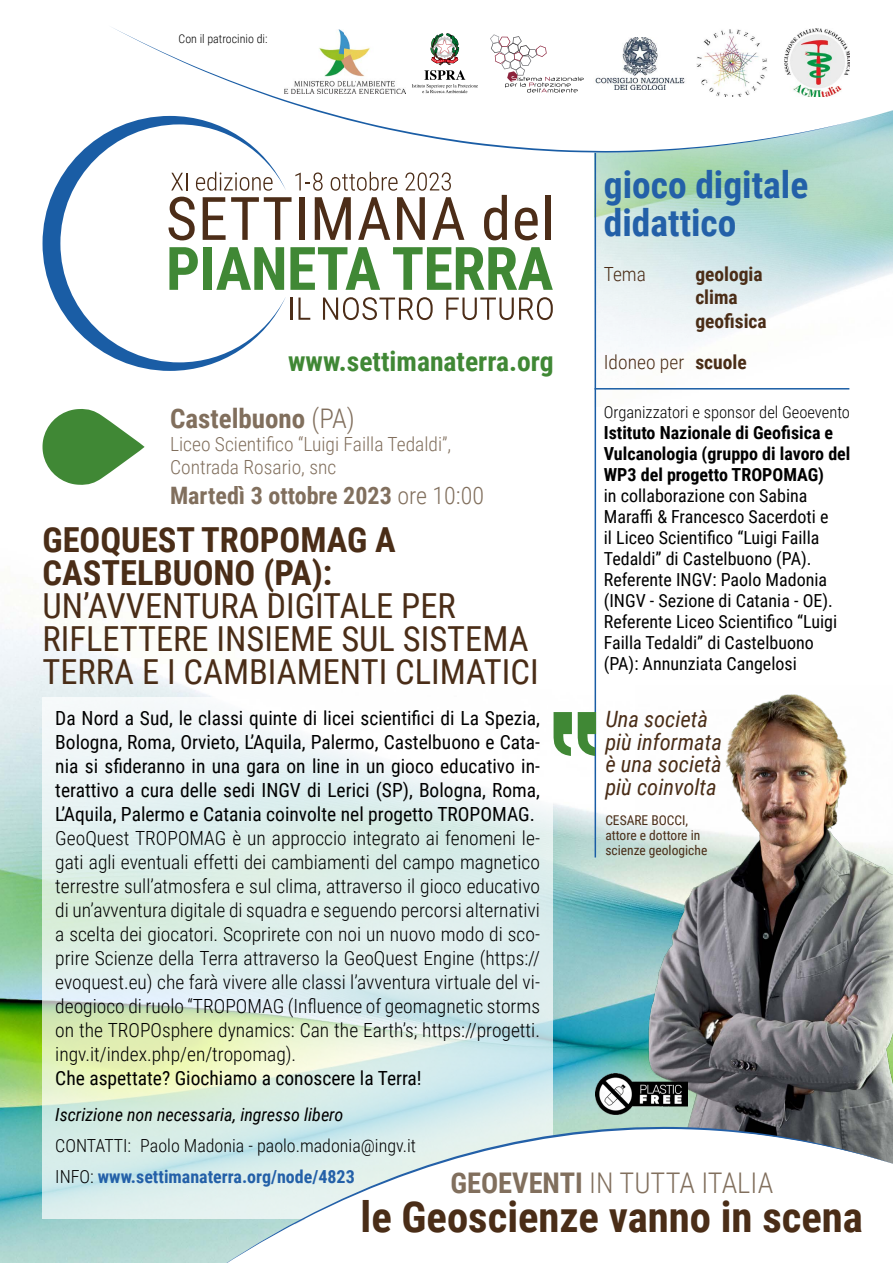
<style>
.page{position:relative;width:893px;height:1263px;background:#fff}
.page>*{position:absolute;margin:0;border:0;box-sizing:border-box;transform-origin:0 0}
.t1{font:700 42.75px "Roboto Condensed";color:#4a2d17}
.t2{font:700 37.5px/37.5px "Roboto Condensed";color:#2360a8}
.t3{font:34.5px/33px "Roboto Condensed";color:#4a2d17}
.t4{font:700 34.5px "Roboto Condensed";color:#4a2d17}
.t5{font:300 28.5px "Roboto Condensed";color:#816f5d}
.t6{font:700 27.6px "Roboto Condensed";color:#408835}
.t7{font:700 27px "Roboto Condensed";color:#816f5d}
.t8{font:700 24px "Roboto Condensed";color:#816f5d}
.t9{font:italic 22.5px "Roboto Condensed";color:#4a2d17}
.t10{font:300 19.5px/24px "Roboto Condensed";color:#000;text-align:justify}
.t11{font:19.5px/24px "Roboto Condensed";color:#000;text-align:justify}
.t12{font:300 19.5px "Roboto Condensed";color:#816f5d}
.t13{font:700 19.5px "Roboto Condensed";color:#4a2d17}
.t14{font:300 19.5px "Roboto Condensed";color:#4a2d17}
.t15{font:18px/21px "Roboto Condensed";color:#000}
.t16{font:700 18px/21px "Roboto Condensed";color:#000}
.t17{font:300 18px "Roboto Condensed";color:#000}
.t18{font:italic 18px "Roboto Condensed";color:#000}
.t19{font:700 18px "Roboto Condensed";color:#2360a8}
.t20{font:300 16.5px "Roboto Condensed";color:#000}
.t21{font:13.5px "Roboto Condensed";color:#4a2d17}
.t22{font:300 12px "Roboto Condensed";color:#000}
.s1{font-weight:300}
.s2{font-weight:700}
.s3{font-weight:300;color:#000}
</style>
<div class="page">
<img style="left:0;top:463px;width:635px;height:800px">
<img style="left:594px;top:153px;width:299px;height:254px">
<svg style="left:43px;top:697px;width:510px;height:522px;background:#e0efe8"></svg>
<img style="left:635px;top:694px;width:258px;height:433px">
<hr style="left:595px;top:153px;width:1px;height:704px;background:#1a5da5">
<hr style="left:595px;top:388px;width:254px;height:1px;background:#1a5da5">
<svg style="left:43px;top:409px;width:102px;height:76px"></svg>
<svg style="left:554px;top:712px;width:42px;height:44px"></svg>
<img style="left:595px;top:1074px;width:93px;height:41px">
<svg style="left:858px;top:110px;width:35px;height:43px;background:#b1d7da"></svg>
<svg style="left:112px;top:27px;width:746px;height:126px"></svg>
<svg style="left:207px;top:1127px;width:686px;height:136px"></svg>
<img style="left:594px;top:37px;width:92px;height:52px">
<img style="left:697px;top:28px;width:71px;height:69px">
<img style="left:784px;top:29px;width:65px;height:68px">
<svg style="left:412px;top:33px;width:66px;height:60px"></svg>
<svg style="left:490px;top:34px;width:94px;height:58px"></svg>
<img style="left:284px;top:29px;width:121px;height:64px">
<svg style="left:286px;top:197px;width:6px;height:5px"></svg>
<div style="left:299px;top:197px;width:5px;height:43px;background:#4c2d18"></div>
<svg style="left:315px;top:197px;width:36px;height:43px"></svg>
<svg style="left:358px;top:197px;width:32px;height:43px"></svg>
<svg style="left:397px;top:197px;width:28px;height:43px"></svg>
<svg style="left:432px;top:197px;width:32px;height:43px"></svg>
<svg style="left:484px;top:195px;width:23px;height:45px"></svg>
<svg style="left:515px;top:208px;width:23px;height:32px"></svg>
<div style="left:545px;top:195px;width:5px;height:45px;background:#4c2d18"></div>
<svg style="left:290px;top:247px;width:90px;height:43px"></svg>
<svg style="left:393px;top:247px;width:160px;height:43px"></svg>
<hr style="left:290px;top:298px;width:3px;height:22px;background:#4c2d18">
<svg style="left:298px;top:298px;width:12px;height:22px"></svg>
<svg style="left:323px;top:297px;width:110px;height:23px"></svg>
<svg style="left:446px;top:297px;width:107px;height:23px"></svg>
<svg style="left:43px;top:116px;width:243px;height:255px"></svg>
<svg style="left:171px;top:173px;width:16px;height:17px"></svg>
<svg style="left:196px;top:172px;width:77px;height:19px"></svg>
<svg style="left:295px;top:172px;width:28px;height:19px"></svg>
<svg style="left:331px;top:172px;width:67px;height:19px"></svg>
<svg style="left:405px;top:172px;width:46px;height:19px"></svg>
<p class="t22" style="left:179px;top:30px;width:90px">Con il patrocinio di:</p>
<p class="t6" style="left:288px;top:342px;width:267px">www.settimanaterra.org</p>
<p class="t7" style="left:170px;top:400px;width:186px">Castelbuono <span class="s1">(PA)</span></p>
<p class="t12" style="left:170px;top:430px;width:283px">Liceo Scientifico “Luigi Failla Tedaldi”,</p>
<p class="t12" style="left:170px;top:453px;width:168px">Contrada Rosario, snc</p>
<p class="t8" style="left:170px;top:478px;width:315px">Martedì 3 ottobre 2023 <span class="s1">ore 10:00</span></p>
<p class="t4" style="left:43px;top:515px;width:355px">GEOQUEST TROPOMAG A</p>
<p class="t4" style="left:43px;top:548px;width:291px">CASTELBUONO (PA):</p>
<p class="t3" style="left:43px;top:587px;width:415px">UN’AVVENTURA DIGITALE PER</p>
<p class="t3" style="left:43px;top:620px;width:498px">RIFLETTERE INSIEME SUL SISTEMA<br>TERRA E I CAMBIAMENTI CLIMATICI</p>
<p class="t2" style="left:604px;top:165px;width:206px">gioco digitale didattico</p>
<p class="t14" style="left:604px;top:260px;width:44px">Tema</p>
<p class="t13" style="left:695px;top:260px;width:69px">geologia</p>
<p class="t13" style="left:695px;top:284px;width:44px">clima</p>
<p class="t13" style="left:695px;top:307px;width:73px">geofisica</p>
<p class="t14" style="left:604px;top:348px;width:144px">Idoneo per <span class="s2">scuole</span></p>
<p class="t20" style="left:604px;top:401px;width:248px">Organizzatori e sponsor del Geoevento</p>
<p class="t16" style="left:604px;top:422px;width:248px">Istituto Nazionale di Geofisica e<br>Vulcanologia (gruppo di lavoro del<br>WP3 del progetto TROPOMAG)</p>
<p class="t15" style="left:604px;top:485px;width:226px">in collaborazione con Sabina<br>Maraffi &amp; Francesco Sacerdoti e il Liceo Scientifico “Luigi Failla<br>Tedaldi” di Castelbuono (PA).</p>
<p class="t15" style="left:604px;top:569px;width:231px">Referente INGV: Paolo Madonia (INGV - Sezione di Catania - OE).</p>
<p class="t15" style="left:604px;top:611px;width:235px">Referente Liceo Scientifico “Luigi<br>Failla Tedaldi” di Castelbuono (PA): Annunziata Cangelosi</p>
<p class="t11" style="left:55px;top:705px;width:486px">Da Nord a Sud, le classi quinte di licei scientifici di La Spezia, Bologna, Roma, Orvieto, L’Aquila, Palermo, Castelbuono e Cata&shy;nia si sfideranno in una gara on line in un gioco educativo in&shy;terattivo a cura delle sedi INGV di Lerici (SP), Bologna, Roma, L’Aquila, Palermo e Catania coinvolte nel progetto TROPOMAG.</p>
<p class="t10" style="left:55px;top:825px;width:486px">GeoQuest TROPOMAG è un approccio integrato ai fenomeni le&shy;gati agli eventuali effetti dei cambiamenti del campo magnetico terrestre sull’atmosfera e sul clima, attraverso il gioco educativo di un’avventura digitale di squadra e seguendo percorsi alternativi a scelta dei giocatori. Scoprirete con noi un nuovo modo di sco&shy;prire Scienze della Terra attraverso la GeoQuest Engine (https:// evoquest.eu) che farà vivere alle classi l’avventura virtuale del vi&shy;deogioco di ruolo “TROPOMAG (Influence of geomagnetic storms on the TROPOsphere dynamics: Can the Earth’s; https://progetti. ingv.it/index.php/en/tropomag).</p>
<p class="t11" style="left:55px;top:1065px;width:368px">Che aspettate? Giochiamo a conoscere la Terra!</p>
<p class="t18" style="left:55px;top:1102px;width:290px">Iscrizione non necessaria, ingresso libero</p>
<p class="t17" style="left:55px;top:1133px;width:362px">CONTATTI: Paolo Madonia - paolo.madonia@ingv.it</p>
<p class="t19" style="left:55px;top:1164px;width:301px"><span class="s3">INFO:</span> www.settimanaterra.org/node/4823</p>
<p class="t9" style="left:605px;top:703px;width:104px">Una società</p>
<p class="t9" style="left:605px;top:726px;width:118px">più informata</p>
<p class="t9" style="left:605px;top:748px;width:118px">è una società</p>
<p class="t9" style="left:605px;top:771px;width:113px">più coinvolta</p>
<p class="t21" style="left:605px;top:810px;width:84px">CESARE BOCCI,</p>
<p class="t21" style="left:605px;top:825px;width:97px">attore e dottore in</p>
<p class="t21" style="left:605px;top:840px;width:104px">scienze geologiche</p>
<h3 class="t5" style="left:450px;top:1163px;width:324px"><span class="s2">GEOEVENTI</span> IN TUTTA ITALIA</h3>
<h1 class="t1" style="left:361px;top:1186px;width:504px">le Geoscienze vanno in scena</h1>
</div>
